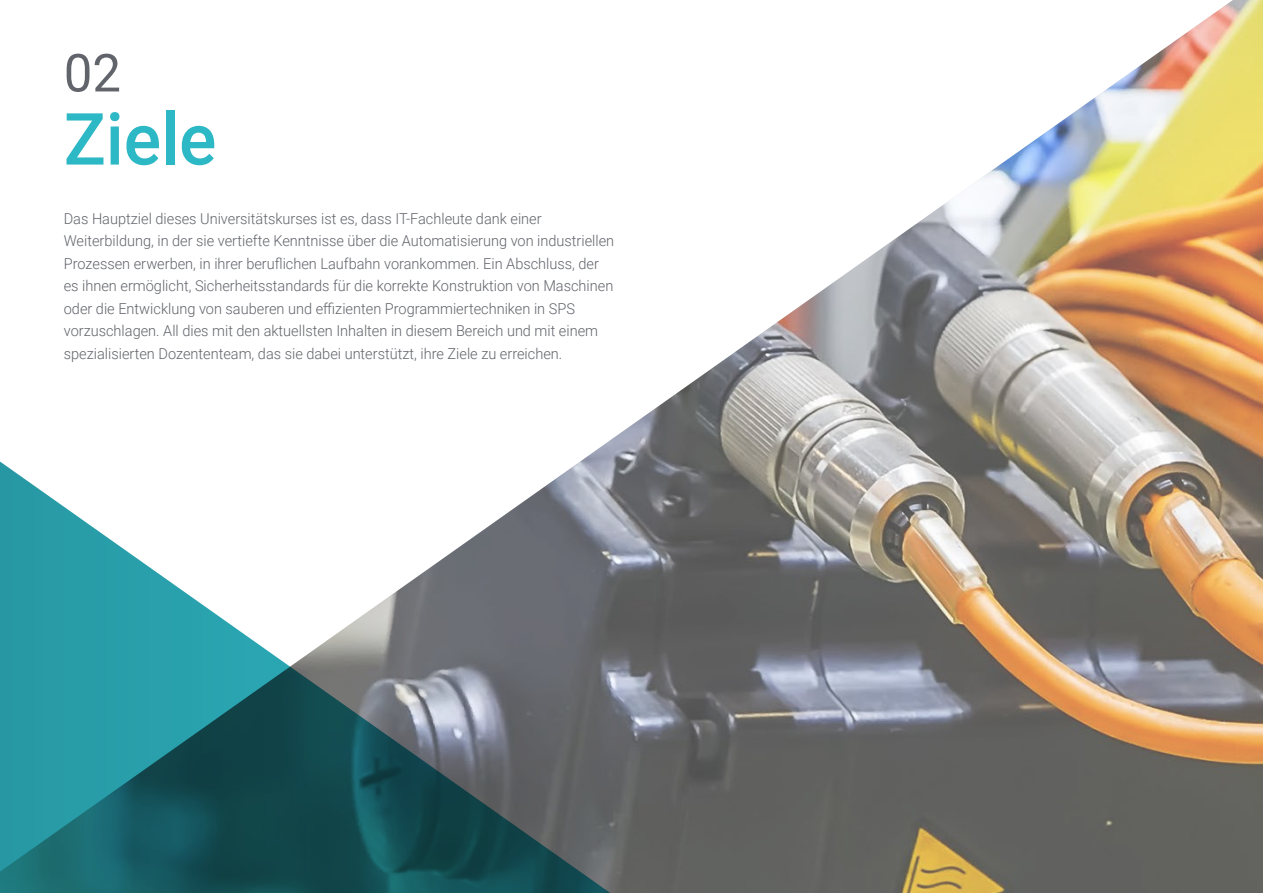
<style>
.page{position:relative;width:1263px;height:893px;background:#fff}
.page>*{position:absolute;margin:0;border:0;box-sizing:border-box;transform-origin:0 0}
.t1{font:500 72px "Roboto";color:#2db8c5}
.t2{font:52.5px "Roboto";color:#61646a}
.t3{font:300 15px/22.5px "Roboto";color:#61646a}
</style>
<div class="page">
<img style="left:602px;top:0;width:661px;height:893px">
<svg style="left:0;top:446px;width:640px;height:447px"></svg>
<h2 class="t2" style="left:64px;top:36px;width:59px">02</h2>
<h1 class="t1" style="left:64px;top:89px;width:154px">Ziele</h1>
<p class="t3" style="left:64px;top:207px;width:552px">Das Hauptziel dieses Universitätskurses ist es, dass IT-Fachleute dank einer Weiterbildung, in der sie vertiefte Kenntnisse über die Automatisierung von industriellen Prozessen erwerben, in ihrer beruflichen Laufbahn vorankommen. Ein Abschluss, der es ihnen ermöglicht, Sicherheitsstandards für die korrekte Konstruktion von Maschinen oder die Entwicklung von sauberen und effizienten Programmiertechniken in SPS vorzuschlagen. All dies mit den aktuellsten Inhalten in diesem Bereich und mit einem spezialisierten Dozententeam, das sie dabei unterstützt, ihre Ziele zu erreichen.</p>
</div>
